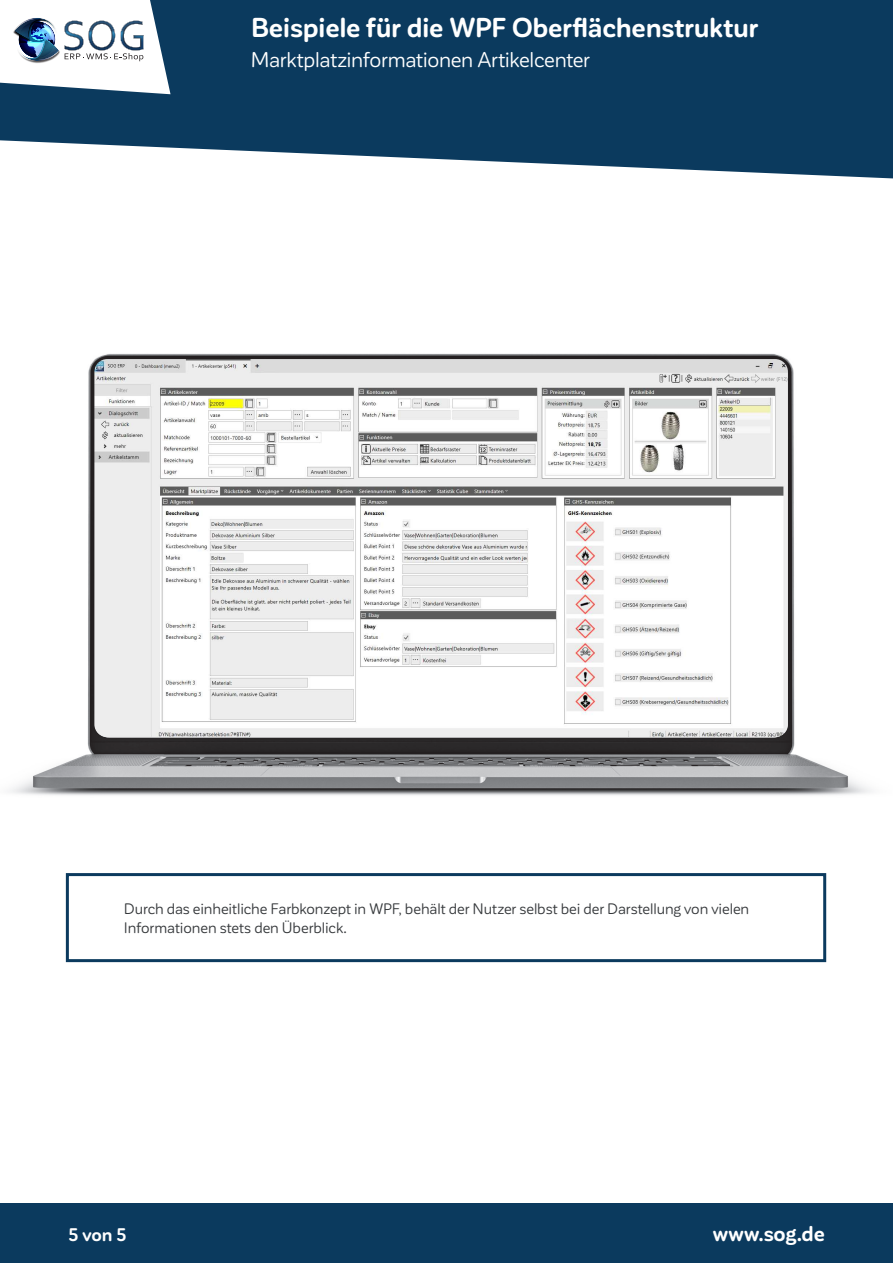
<style>
.page{position:relative;width:893px;height:1263px;background:#fff}
.page>*{position:absolute;margin:0;border:0;box-sizing:border-box;transform-origin:0 0}
.t1{font:700 27px "Corporative Sans Rd";letter-spacing:-.015em;color:#fff}
.t2{font:21px "Corporative Sans Rd";letter-spacing:-.015em;color:#fff}
.t3{font:700 21px "Corporative Sans Rd";letter-spacing:-.01em;color:#fff}
.t4{font:700 18px "Corporative Sans Rd";color:#fff}
.t5{font:15px/19.5px "Corporative Sans Rd";letter-spacing:-.005em;color:#35383b}
</style>
<div class="page">
<div style="left:0;top:1203px;width:893px;height:60px;background:#0b3a5e"></div>
<svg style="left:0;top:0;width:893px;height:179px;background:#285171"></svg>
<svg style="left:0;top:0;width:171px;height:94px"></svg>
<img style="left:10px;top:353px;width:862px;height:443px">
<img style="left:94px;top:359px;width:694px;height:378px">
<div style="left:66px;top:873px;width:760px;height:89px;border:3px solid #0b3a5e"></div>
<h1 class="t1" style="left:251px;top:18px;width:509px">Beispiele für die WPF Oberflächenstruktur</h1>
<h2 class="t2" style="left:251px;top:50px;width:341px">Marktplatzinformationen Artikelcenter</h2>
<p class="t5" style="left:124px;top:899px;width:627px">Durch das einheitliche Farbkonzept in WPF, behält der Nutzer selbst bei der Darstellung von vielen<br>Informationen stets den Überblick.</p>
<p class="t4" style="left:68px;top:1228px;width:60px">5 von 5</p>
<h2 class="t3" style="left:713px;top:1226px;width:114px">www.sog.de</h2>
</div>
